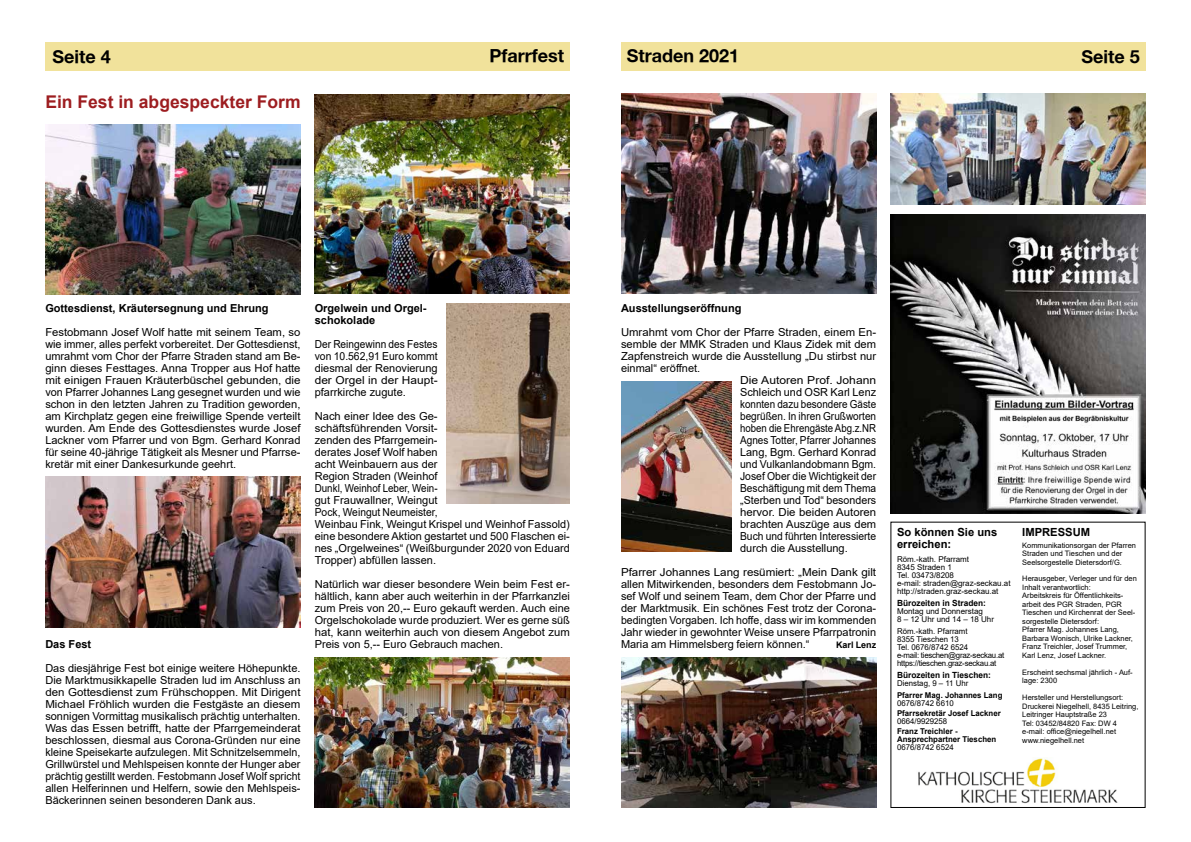
<style>
.page{position:relative;width:1191px;height:842px;background:#fff}
.page>*{position:absolute;margin:0;border:0;box-sizing:border-box;transform-origin:0 0}
.t1{font:700 18px "Helvetica Neue";color:#000}
.t2{font:700 17.5px "Arial";color:#9d1d20}
.t3{font:700 11.2px/12px "Arial";color:#000}
.t4{font:11px/12px "Arial";color:#000;text-align:justify}
.t5{font:11px/12px "Arial";color:#000;text-align:justify;scale:1.05 1}
.t6{font:11px/12px "Arial";color:#000;text-align:justify;scale:.92 1}
.t7{font:700 11px/12px "Arial";color:#000}
.t8{font:11px "Arial";color:#000;scale:.91 1}
.t9{font:11px "Arial";color:#000;scale:.94 1}
.t10{font:11px "Arial";color:#000;scale:.88 1}
.t11{font:11px "Arial";color:#000;scale:.9 1}
.t12{font:11px "Arial";color:#000;scale:.93 1}
.t13{font:11px "Arial";color:#000;scale:.95 1}
.t14{font:11px "Arial";color:#000;scale:1.04 1}
.t15{font:11px "Arial";color:#000;scale:1.1 1}
.t16{font:700 9px "Arial";color:#000}
.t17{font:700 8.5px "Arial";color:#000}
.t18{font:8px/8px "Arial";color:#000}
.t19{font:8px/8px "Arial";letter-spacing:-.03em;color:#000}
.t20{font:700 8px/8px "Arial";color:#000}
.t21{font:7.5px/8.5px "Arial";color:#000}
</style>
<div class="page">
<div style="left:45px;top:43px;width:525px;height:28px;background:#f1e29b"></div>
<div style="left:621px;top:43px;width:524px;height:28px;background:#f1e29b"></div>
<img style="left:45px;top:124px;width:255px;height:170px">
<img style="left:45px;top:477px;width:255px;height:150px">
<img style="left:315px;top:94px;width:255px;height:200px">
<img style="left:446px;top:303px;width:124px;height:201px">
<img style="left:315px;top:658px;width:255px;height:150px">
<img style="left:918px;top:757px;width:200px;height:47px">
<img style="left:890px;top:214px;width:255px;height:299px">
<img style="left:621px;top:94px;width:255px;height:199px">
<img style="left:621px;top:658px;width:255px;height:150px">
<img style="left:890px;top:94px;width:255px;height:110px">
<img style="left:621px;top:381px;width:110px;height:170px">
<h1 class="t1" style="left:52px;top:45px;width:60px">Seite 4</h1>
<h1 class="t1" style="left:489px;top:45px;width:76px">Pfarrfest</h1>
<h1 class="t1" style="left:626px;top:45px;width:114px">Straden 2021</h1>
<h1 class="t1" style="left:1081px;top:45px;width:60px">Seite 5</h1>
<h2 class="t2" style="left:45px;top:90px;width:257px">Ein Fest in abgespeckter Form</h2>
<p class="t7" style="left:45px;top:302px;width:225px">Gottesdienst, Kräutersegnung und Ehrung</p>
<p class="t4" style="left:45px;top:326px;width:257px">Festobmann Josef Wolf hatte mit seinem Team, so wie immer, alles perfekt vorbereitet. Der Gottesdienst, umrahmt vom Chor der Pfarre Straden stand am Be&shy;ginn dieses Festtages. Anna Tropper aus Hof hatte mit einigen Frauen Kräuterbüschel gebunden, die von Pfarrer Johannes Lang gesegnet wurden und wie schon in den letzten Jahren zu Tradition geworden, am Kirchplatz gegen eine freiwillige Spende verteilt wurden. Am Ende des Gottesdienstes wurde Josef Lackner vom Pfarrer und von Bgm. Gerhard Konrad für seine 40-jährige Tätigkeit als Mesner und Pfarrse&shy;kretär mit einer Dankesurkunde geehrt.</p>
<p class="t7" style="left:45px;top:638px;width:47px">Das Fest</p>
<p class="t4" style="left:45px;top:662px;width:257px">Das diesjährige Fest bot einige weitere Höhepunkte.<br>Die Marktmusikkapelle Straden lud im Anschluss an den Gottesdienst zum Frühschoppen. Mit Dirigent Michael Fröhlich wurden die Festgäste an diesem sonnigen Vormittag musikalisch prächtig unterhalten.<br>Was das Essen betrifft, hatte der Pfarrgemeinderat beschlossen, diesmal aus Corona-Gründen nur eine kleine Speisekarte aufzulegen. Mit Schnitzelsemmeln, Grillwürstel und Mehlspeisen konnte der Hunger aber prächtig gestillt werden. Festobmann Josef Wolf spricht allen Helferinnen und Helfern, sowie den Mehlspeis-Bäckerinnen seinen besonderen Dank aus.</p>
<p class="t7" style="left:315px;top:302px;width:113px">Orgelwein und Orgel&shy;schokolade</p>
<p class="t6" style="left:315px;top:338px;width:135px">Der Reingewinn des Festes von 10.562,91 Euro kommt diesmal der Renovierung der Orgel in der Haupt&shy;pfarrkirche zugute.</p>
<p class="t4" style="left:315px;top:410px;width:257px;text-align:left">Nach einer Idee des Ge-<br>schäftsführenden Vorsit-<br>zenden des Pfarrgemein-<br>derates Josef Wolf haben<br>acht Weinbauern aus der<br>Region Straden (Weinhof<br>Dunkl, Weinhof Leber, Wein-<br>gut Frauwallner, Weingut<br>Pock, Weingut Neumeister,<br>Weinbau Fink, Weingut Krispel und Weinhof Fassold) eine besondere Aktion gestartet und 500 Flaschen ei&shy;nes „Orgelweines“ (Weißburgunder 2020 von Eduard<br>Tropper) abfüllen lassen.</p>
<p class="t4" style="left:315px;top:578px;width:257px">Natürlich war dieser besondere Wein beim Fest er&shy;hältlich, kann aber auch weiterhin in der Pfarrkanzlei zum Preis von 20,-- Euro gekauft werden. Auch eine Orgelschokolade wurde produziert. Wer es gerne süß hat, kann weiterhin auch von diesem Angebot zum Preis von 5,-- Euro Gebrauch machen.</p>
<p class="t7" style="left:621px;top:302px;width:122px">Ausstellungseröffnung</p>
<p class="t4" style="left:621px;top:326px;width:257px">Umrahmt vom Chor der Pfarre Straden, einem En-</p>
<p class="t4" style="left:621px;top:338px;width:257px">semble der MMK Straden und Klaus Zidek mit dem</p>
<p class="t4" style="left:621px;top:350px;width:257px">Zapfenstreich wurde die Ausstellung „Du stirbst nur</p>
<p class="t4" style="left:621px;top:362px;width:81px">einmal“ eröffnet.</p>
<p class="t15" style="left:740px;top:373px;width:125px">Die Autoren Prof. Johann</p>
<p class="t4" style="left:740px;top:386px;width:138px">Schleich und OSR Karl Lenz</p>
<p class="t11" style="left:740px;top:397px;width:153px">konnten dazu besondere Gäste</p>
<p class="t8" style="left:740px;top:409px;width:151px">begrüßen. In ihren Grußworten</p>
<p class="t10" style="left:740px;top:421px;width:156px">hoben die Ehrengäste Abg.z.NR</p>
<p class="t8" style="left:740px;top:433px;width:151px">Agnes Totter, Pfarrer Johannes</p>
<p class="t4" style="left:740px;top:446px;width:138px">Lang, Bgm. Gerhard Konrad</p>
<p class="t13" style="left:740px;top:457px;width:145px">und Vulkanlandobmann Bgm.</p>
<p class="t9" style="left:740px;top:469px;width:146px">Josef Ober die Wichtigkeit der</p>
<p class="t12" style="left:740px;top:481px;width:148px">Beschäftigung mit dem Thema</p>
<p class="t4" style="left:740px;top:494px;width:138px">„Sterben und Tod“ besonders</p>
<p class="t14" style="left:740px;top:505px;width:132px">hervor. Die beiden Autoren</p>
<p class="t4" style="left:740px;top:518px;width:138px">brachten Auszüge aus dem</p>
<p class="t9" style="left:740px;top:529px;width:146px">Buch und führten Interessierte</p>
<p class="t4" style="left:740px;top:542px;width:109px">durch die Ausstellung.</p>
<p class="t5" style="left:621px;top:566px;width:244px">Pfarrer Johannes Lang resümiert: „Mein Dank gilt allen Mitwirkenden, besonders dem Festobmann Jo&shy;sef Wolf und seinem Team, dem Chor der Pfarre und der Marktmusik. Ein schönes Fest trotz der Corona&shy;bedingten Vorgaben. Ich hoffe, dass wir im kommenden Jahr wieder in gewohnter Weise unsere Pfarrpatronin Maria am Himmelsberg feiern können.“</p>
<p class="t16" style="left:836px;top:638px;width:42px">Karl Lenz</p>
<p class="t3" style="left:897px;top:527px;width:102px">So können Sie uns erreichen:</p>
<p class="t18" style="left:897px;top:555px;width:115px">Röm.-kath. Pfarramt<br>8345 Straden 1<br>Tel. 03473/8208<br>e-mail: straden@graz-seckau.at http://straden.graz-seckau.at</p>
<p class="t17" style="left:897px;top:597px;width:90px">Bürozeiten in Straden:</p>
<p class="t18" style="left:897px;top:607px;width:98px">Montag und Donnerstag<br>8 – 12 Uhr und 14 – 18 Uhr</p>
<p class="t19" style="left:897px;top:627px;width:109px">Röm.-kath. Pfarramt<br>8355 Tieschen 13<br>Tel. 0676/8742 6524<br>e-mail: tieschen@graz-seckau.at https://tieschen.graz-seckau.at</p>
<p class="t17" style="left:897px;top:669px;width:95px">Bürozeiten in Tieschen:</p>
<p class="t18" style="left:897px;top:679px;width:73px">Dienstag, 9 – 11 Uhr</p>
<p class="t20" style="left:897px;top:691px;width:107px">Pfarrer Mag. Johannes Lang</p>
<p class="t18" style="left:897px;top:699px;width:58px">0676/8742 6610</p>
<p class="t20" style="left:897px;top:709px;width:105px">Pfarrsekretär Josef Lackner</p>
<p class="t18" style="left:897px;top:717px;width:52px">0664/9929258</p>
<p class="t20" style="left:897px;top:727px;width:101px">Franz Treichler -<br>Ansprechpartner Tieschen</p>
<p class="t18" style="left:897px;top:743px;width:58px">0676/8742 6524</p>
<p class="t3" style="left:1022px;top:527px;width:69px">IMPRESSUM</p>
<p class="t21" style="left:1022px;top:541px;width:115px">Kommunikationsorgan der Pfarren<br>Straden und Tieschen und der<br>Seelsorgestelle Dietersdorf/G.</p>
<p class="t21" style="left:1022px;top:574px;width:116px">Herausgeber, Verleger und für den<br>Inhalt verantwortlich:<br>Arbeitskreis für Öffentlichkeits&shy;arbeit des PGR Straden, PGR<br>Tieschen und Kirchenrat der Seel&shy;sorgestelle Dietersdorf:<br>Pfarrer Mag. Johannes Lang,<br>Barbara Wonisch, Ulrike Lackner,<br>Franz Treichler, Josef Trummer,<br>Karl Lenz, Josef Lackner.</p>
<p class="t21" style="left:1022px;top:668px;width:112px">Erscheint sechsmal jährlich - Auf&shy;lage: 2300</p>
<p class="t21" style="left:1022px;top:693px;width:118px">Hersteller und Herstellungsort:<br>Druckerei Niegelhell, 8435 Leitring,<br>Leitringer Hauptstraße 23<br>Tel: 03452/84820 Fax: DW 4 e-mail: office@niegelhell.net www.niegelhell.net</p>
</div>
